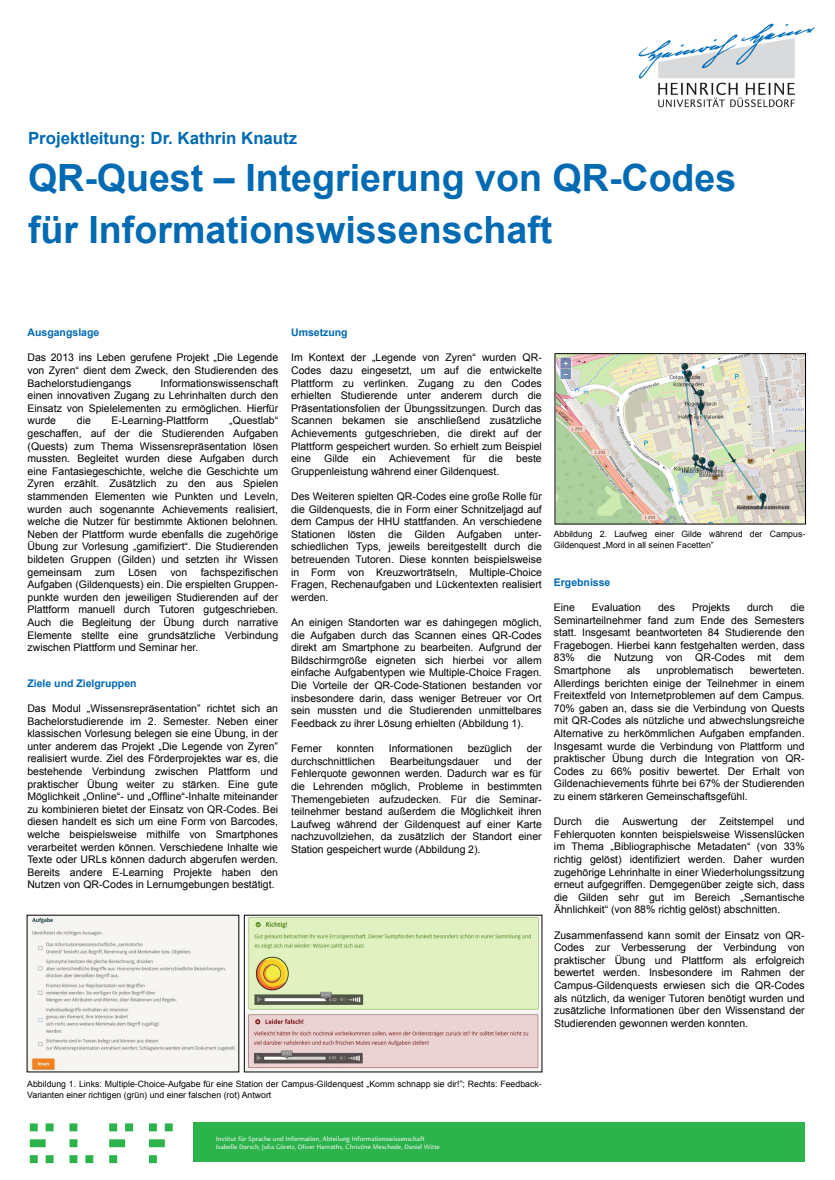
<style>
.page{position:relative;width:835px;height:1180px;background:#fff}
.page>*{position:absolute;margin:0;border:0;box-sizing:border-box;transform-origin:0 0}
.t1{font:700 37.55px/51.8px "Arial";color:#006ab3}
.t2{font:700 16.8px "Arial";color:#006ab3}
.t3{font:10.5px/12.6px "Arial";color:#000;text-align:justify}
.t4{font:700 10.5px "Arial";color:#006ab3}
.t5{font:8.75px/10.5px "Arial";color:#000}
.t6{font:7px "HHU Celeste Sans";color:#fff}
.s1{font-style:inherit}
</style>
<div class="page">
<img style="left:638px;top:23px;width:177px;height:85px">
<img style="left:246px;top:917px;width:294px;height:153px">
<img style="left:29px;top:917px;width:208px;height:153px">
<img style="left:556px;top:355px;width:247px;height:167px">
<div style="left:554px;top:353px;width:251px;height:171px;border:1px solid #000"></div>
<div style="left:193px;top:1122px;width:612px;height:40px;background:#2cb34b"></div>
<svg style="left:30px;top:1123px;width:143px;height:40px"></svg>
<p class="t2" style="left:28px;top:127px;width:270px">Projektleitung: Dr. Kathrin Knautz</p>
<p class="t1" style="left:28px;top:153px;width:709px">QR-Quest <span class="s1">–</span> Integrierung von QR-Codes für Informationswissenschaft</p>
<p class="t4" style="left:28px;top:325px;width:73px">Ausgangslage</p>
<p class="t3" style="left:28px;top:351px;width:252px">Das 2013 ins Leben gerufene Projekt <span class="s1">„Die</span> Legende von Zyren<span class="s1">“</span> dient dem Zweck, den Studierenden des Bachelorstudiengangs</p>
<p class="t3" style="left:28px;top:377px;width:252px;text-indent:133px">Informationswissenschaft einen innovativen Zugang zu Lehrinhalten durch den Einsatz von Spielelementen zu ermöglichen. Hierfür wurde</p>
<p class="t3" style="left:28px;top:414px;width:252px;text-indent:202px"><span class="s1">„Questlab“ </span>geschaffen, auf der die Studierenden Aufgaben (Quests) zum Thema Wissensrepräsentation lösen mussten. Begleitet wurden diese Aufgaben durch eine Fantasiegeschichte, welche die Geschichte um Zyren erzählt. Zusätzlich zu den aus Spielen stammenden Elementen wie Punkten und Leveln, wurden auch sogenannte Achievements realisiert, welche die Nutzer für bestimmte Aktionen belohnen.<br>Neben der Plattform wurde ebenfalls die zugehörige Übung zur Vorlesung <span class="s1">„</span>gamifiziert<span class="s1">“</span>. Die Studierenden bildeten Gruppen (Gilden) und setzten ihr Wissen gemeinsam</p>
<p class="t3" style="left:77px;top:414px;width:16px">die</p>
<p class="t3" style="left:112px;top:414px;width:98px">E-Learning-Plattform</p>
<p class="t3" style="left:28px;top:566px;width:252px;text-indent:173px">fachspezifischen Aufgaben (Gildenquests) ein. Die erspielten Gruppen&shy;punkte wurden den jeweiligen Studierenden auf der Plattform manuell durch Tutoren gutgeschrieben.<br>Auch die Begleitung der Übung durch narrative Elemente stellte eine grundsätzliche Verbindung zwischen Plattform und Seminar her.</p>
<p class="t4" style="left:27px;top:676px;width:111px">Ziele und Zielgruppen</p>
<p class="t3" style="left:27px;top:702px;width:252px">Das Modul <span class="s1">„Wissensrepräsentation”</span> richtet sich an Bachelorstudierende im 2. Semester. Neben einer klassischen Vorlesung belegen sie eine Übung, in der unter anderem das Projekt <span class="s1">„Die</span> Legende von Zyren<span class="s1">” </span>realisiert wurde. Ziel des Förderprojektes war es, die bestehende Verbindung zwischen Plattform und praktischer Übung weiter zu stärken. Eine gute Möglichkeit <span class="s1">„Online“</span>- und <span class="s1">„Offline“</span>-Inhalte miteinander zu kombinieren bietet der Einsatz von QR-Codes. Bei diesen handelt es sich um eine Form von Barcodes, welche beispielsweise mithilfe von Smartphones verarbeitet werden können. Verschiedene Inhalte wie Texte oder URLs können dadurch abgerufen werden.<br>Bereits andere E-Learning Projekte haben den Nutzen von QR-Codes in Lernumgebungen bestätigt.</p>
<p class="t3" style="left:95px;top:566px;width:21px">zum</p>
<p class="t3" style="left:128px;top:566px;width:30px">Lösen</p>
<p class="t3" style="left:170px;top:566px;width:18px">von</p>
<p class="t4" style="left:291px;top:325px;width:58px">Umsetzung</p>
<p class="t3" style="left:291px;top:351px;width:252px">Im Kontext der <span class="s1">„Legende</span> von Zyren<span class="s1">“</span> wurden QR-Codes dazu eingesetzt, um auf die entwickelte Plattform zu verlinken. Zugang zu den Codes erhielten Studierende unter anderem durch die Präsentationsfolien der Übungssitzungen. Durch das Scannen bekamen sie anschließend zusätzliche Achievements gutgeschrieben, die direkt auf der Plattform gespeichert wurden. So erhielt zum Beispiel eine</p>
<p class="t3" style="left:324px;top:452px;width:26px">Gilde</p>
<p class="t3" style="left:362px;top:452px;width:16px">ein</p>
<p class="t3" style="left:389px;top:452px;width:62px">Achievement</p>
<p class="t3" style="left:463px;top:452px;width:14px">für</p>
<p class="t3" style="left:489px;top:452px;width:16px">die</p>
<p class="t3" style="left:516px;top:452px;width:27px">beste</p>
<p class="t3" style="left:291px;top:465px;width:210px">Gruppenleistung während einer Gildenquest.</p>
<p class="t3" style="left:291px;top:490px;width:252px">Des Weiteren spielten QR-Codes eine große Rolle für die Gildenquests, die in Form einer Schnitzeljagd auf dem Campus der HHU stattfanden. An verschiedene Stationen lösten die Gilden Aufgaben unter&shy;schiedlichen Typs, jeweils bereitgestellt durch die betreuenden Tutoren. Diese konnten beispielsweise in Form von Kreuzworträtseln, Multiple-Choice Fragen, Rechenaufgaben und Lückentexten realisiert werden.</p>
<p class="t3" style="left:291px;top:616px;width:252px">An einigen Standorten war es dahingegen möglich, die Aufgaben durch das Scannen eines QR-Codes direkt am Smartphone zu bearbeiten. Aufgrund der Bildschirmgröße eigneten sich hierbei vor allem einfache Aufgabentypen wie Multiple-Choice Fragen.<br>Die Vorteile der QR-Code-Stationen bestanden vor insbesondere darin, dass weniger Betreuer vor Ort sein mussten und die Studierenden unmittelbares Feedback zu ihrer Lösung erhielten (Abbildung 1).</p>
<p class="t3" style="left:291px;top:742px;width:32px">Ferner</p>
<p class="t3" style="left:336px;top:742px;width:39px">konnten</p>
<p class="t3" style="left:389px;top:742px;width:66px">Informationen</p>
<p class="t3" style="left:467px;top:742px;width:46px">bezüglich</p>
<p class="t3" style="left:526px;top:742px;width:17px">der</p>
<p class="t3" style="left:291px;top:755px;width:85px">durchschnittlichen</p>
<p class="t3" style="left:390px;top:755px;width:90px">Bearbeitungsdauer</p>
<p class="t3" style="left:494px;top:755px;width:19px">und</p>
<p class="t3" style="left:291px;top:755px;width:252px;text-indent:235px">der Fehlerquote gewonnen werden. Dadurch war es für die Lehrenden möglich, Probleme in bestimmten Themengebieten aufzudecken. Für die Seminar&shy;teilnehmer bestand außerdem die Möglichkeit ihren Laufweg während der Gildenquest auf einer Karte nachzuvollziehen, da zusätzlich der Standort einer Station gespeichert wurde (Abbildung 2).</p>
<p class="t5" style="left:553px;top:529px;width:253px">Abbildung 2. Laufweg einer Gilde während der Campus-<br>Gildenquest <span class="s1">„Mord</span> in all seinen <span class="s1">Facetten”</span></p>
<p class="t4" style="left:553px;top:575px;width:58px">Ergebnisse</p>
<p class="t3" style="left:553px;top:601px;width:23px">Eine</p>
<p class="t3" style="left:592px;top:601px;width:50px">Evaluation</p>
<p class="t3" style="left:658px;top:601px;width:18px">des</p>
<p class="t3" style="left:692px;top:601px;width:39px">Projekts</p>
<p class="t3" style="left:747px;top:601px;width:28px">durch</p>
<p class="t3" style="left:553px;top:601px;width:252px;text-indent:237px">die Seminarteilnehmer fand zum Ende des Semesters statt. Insgesamt beantworteten 84 Studierende den Fragebogen. Hierbei kann festgehalten werden, dass 83% die Nutzung von QR-Codes mit dem Smartphone</p>
<p class="t3" style="left:553px;top:664px;width:252px;text-indent:196px">bewerteten.<br>Allerdings berichten einige der Teilnehmer in einem Freitextfeld von Internetproblemen auf dem Campus.<br>70% gaben an, dass sie die Verbindung von Quests mit QR-Codes als nützliche und abwechslungsreiche Alternative zu herkömmlichen Aufgaben empfanden.<br>Insgesamt wurde die Verbindung von Plattform und praktischer Übung durch die Integration von QR-Codes zu 66% positiv bewertet. Der Erhalt von Gildenachievements führte bei 67% der Studierenden zu einem stärkeren Gemeinschaftsgefühl.</p>
<p class="t3" style="left:554px;top:815px;width:30px">Durch</p>
<p class="t3" style="left:595px;top:815px;width:16px">die</p>
<p class="t3" style="left:622px;top:815px;width:57px">Auswertung</p>
<p class="t3" style="left:691px;top:815px;width:17px">der</p>
<p class="t3" style="left:719px;top:815px;width:56px">Zeitstempel</p>
<p class="t3" style="left:627px;top:664px;width:15px">als</p>
<p class="t3" style="left:656px;top:664px;width:78px">unproblematisch</p>
<p class="t3" style="left:554px;top:815px;width:252px;text-indent:233px">und Fehlerquoten konnten beispielsweise Wissenslücken im Thema <span class="s1">„Bibliographische Metadaten“</span> (von 33% richtig gelöst) identifiziert werden. Daher wurden zugehörige Lehrinhalte in einer Wiederholungssitzung erneut aufgegriffen. Demgegenüber zeigte sich, dass die Gilden sehr gut im Bereich <span class="s1">„Semantische Ähnlichkeit“</span> (von 88% richtig gelöst) abschnitten.</p>
<p class="t3" style="left:554px;top:929px;width:252px">Zusammenfassend kann somit der Einsatz von QR-Codes zur Verbesserung der Verbindung von praktischer Übung und Plattform als erfolgreich bewertet werden. Insbesondere im Rahmen der Campus-Gildenquests erwiesen sich die QR-Codes als nützlich, da weniger Tutoren benötigt wurden und zusätzliche Informationen über den Wissenstand der Studierenden gewonnen werden konnten.</p>
<p class="t5" style="left:27px;top:1079px;width:516px">Abbildung 1. Links: Multiple-Choice-Aufgabe für eine Station der Campus-Gildenquest <span class="s1">„Komm</span> schnapp sie <span class="s1">dir!”</span>; Rechts: Feedback-<br>Varianten einer richtigen (grün) und einer falschen (rot) Antwort</p>
<p class="t6" style="left:216px;top:1134px;width:210px">Institut für Sprache und Information, Abteilung Informationswissenschaft</p>
<p class="t6" style="left:216px;top:1142px;width:225px">Isabelle Dorsch, Julia Göretz, Oliver Hanraths, Christine Meschede, Daniel Witte</p>
</div>
